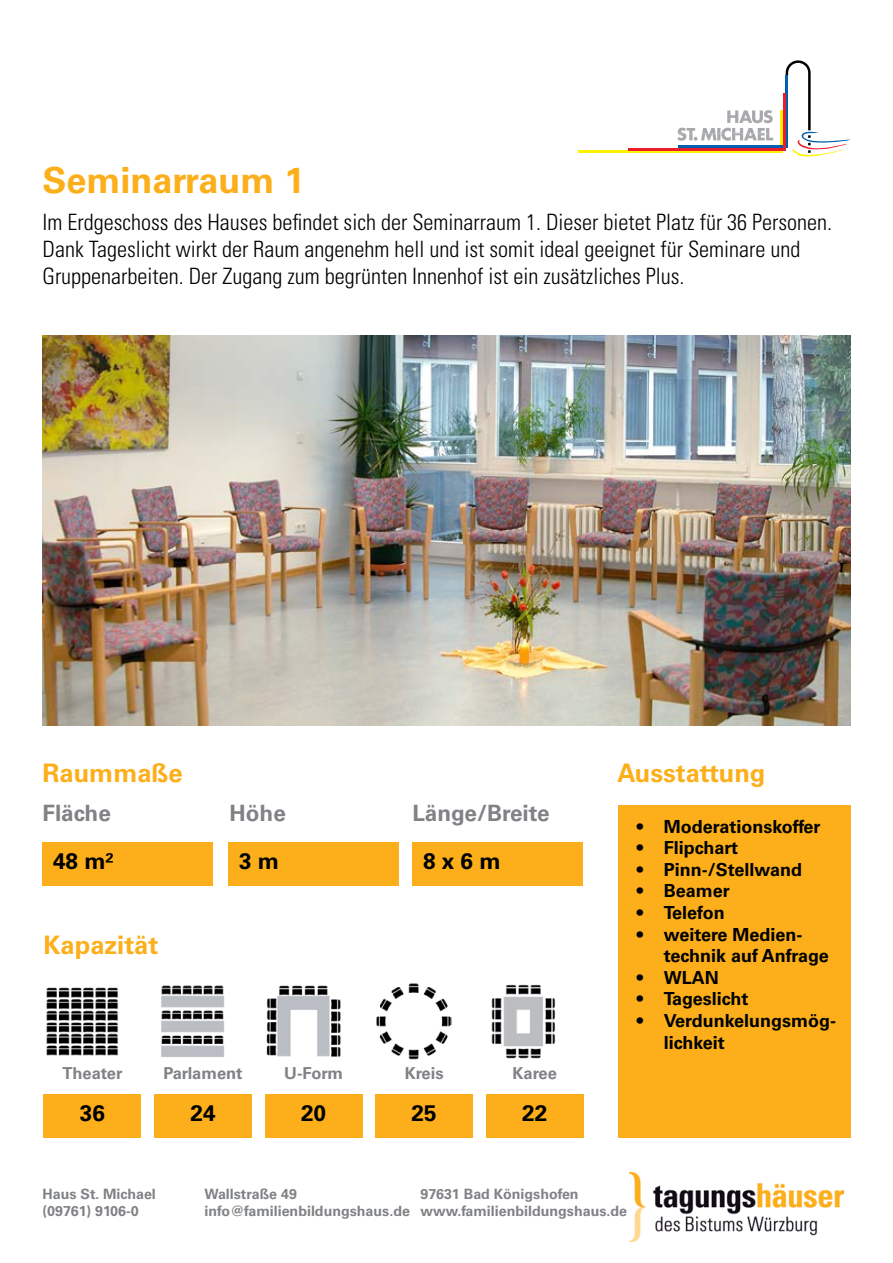
<style>
.page{position:relative;width:893px;height:1263px;background:#fff}
.page>*{position:absolute;margin:0;border:0;box-sizing:border-box;transform-origin:0 0}
.t1{font:700 36px "Univers LT Std";color:#fcaf1a}
.t2{font:700 25.5px "Univers LT Std";color:#fcaf1a}
.t3{font:300 condensed 22.5px/27px "Univers LT Std";color:#000}
.t4{font:700 22.5px "Univers LT Std";color:#808285}
.t5{font:700 22.5px "Univers LT Std";color:#000}
.t6{font:700 18px/21.6px "Univers LT Std";color:#000}
.t7{font:700 16.5px "Univers LT Std";color:#808285}
.t8{font:700 14.25px "Univers LT Std";color:#808285}
</style>
<div class="page">
<svg style="left:784px;top:60px;width:66px;height:96px"></svg>
<hr style="left:578px;top:150px;width:205px;height:3px;background:#fff200">
<hr style="left:628px;top:148px;width:155px;height:2px;background:#ed1c2b">
<hr style="left:678px;top:145px;width:105px;height:3px;background:#0060af">
<hr style="left:786px;top:75px;width:2px;height:73px;background:#0060af">
<hr style="left:783px;top:93px;width:3px;height:57px;background:#ed1c2b">
<hr style="left:781px;top:110px;width:2px;height:35px;background:#fff200">
<svg style="left:677px;top:110px;width:96px;height:31px"></svg>
<img style="left:43px;top:336px;width:807px;height:389px">
<div style="left:43px;top:842px;width:170px;height:43px;background:#fcaf1a"></div>
<div style="left:229px;top:842px;width:170px;height:43px;background:#fcaf1a"></div>
<div style="left:412px;top:842px;width:171px;height:43px;background:#fcaf1a"></div>
<div style="left:618px;top:805px;width:232px;height:332px;background:#fcaf1a"></div>
<img style="left:46px;top:987px;width:72px;height:69px">
<img style="left:161px;top:985px;width:64px;height:72px">
<img style="left:266px;top:985px;width:75px;height:72px">
<img style="left:376px;top:983px;width:76px;height:76px">
<img style="left:492px;top:984px;width:63px;height:75px">
<div style="left:44px;top:1094px;width:97px;height:43px;background:#fcaf1a"></div>
<div style="left:154px;top:1094px;width:98px;height:43px;background:#fcaf1a"></div>
<div style="left:265px;top:1094px;width:97px;height:43px;background:#fcaf1a"></div>
<div style="left:375px;top:1094px;width:98px;height:43px;background:#fcaf1a"></div>
<div style="left:486px;top:1094px;width:98px;height:43px;background:#fcaf1a"></div>
<img style="left:629px;top:1172px;width:214px;height:70px">
<h1 class="t1" style="left:43px;top:159px;width:263px">Seminarraum 1</h1>
<p class="t3" style="left:43px;top:209px;width:791px">Im Erdgeschoss des Hauses befindet sich der Seminarraum 1. Dieser bietet Platz für 36 Personen.<br>Dank Tageslicht wirkt der Raum angenehm hell und ist somit ideal geeignet für Seminare und<br>Gruppenarbeiten. Der Zugang zum begrünten Innenhof ist ein zusätzliches Plus.</p>
<p class="t2" style="left:43px;top:758px;width:142px">Raummaße</p>
<p class="t4" style="left:43px;top:800px;width:70px">Fläche</p>
<p class="t4" style="left:230px;top:800px;width:58px">Höhe</p>
<p class="t4" style="left:412px;top:800px;width:139px">Länge/Breite</p>
<p class="t5" style="left:53px;top:848px;width:62px">48 m²</p>
<p class="t5" style="left:239px;top:848px;width:42px">3 m</p>
<p class="t5" style="left:423px;top:848px;width:79px">8 x 6 m</p>
<p class="t2" style="left:44px;top:930px;width:116px">Kapazität</p>
<p class="t7" style="left:62px;top:1063px;width:62px">Theater</p>
<p class="t7" style="left:163px;top:1063px;width:81px">Parlament</p>
<p class="t7" style="left:284px;top:1063px;width:60px">U-Form</p>
<p class="t7" style="left:405px;top:1063px;width:40px">Kreis</p>
<p class="t7" style="left:512px;top:1063px;width:46px">Karee</p>
<p class="t5" style="left:80px;top:1100px;width:27px">36</p>
<p class="t5" style="left:191px;top:1100px;width:27px">24</p>
<p class="t5" style="left:301px;top:1100px;width:27px">20</p>
<p class="t5" style="left:412px;top:1100px;width:27px">25</p>
<p class="t5" style="left:522px;top:1100px;width:27px">22</p>
<p class="t2" style="left:618px;top:758px;width:149px">Ausstattung</p>
<p class="t6" style="left:637px;top:816px;width:185px">• Moderationskoffer</p>
<p class="t6" style="left:637px;top:837px;width:103px">• Flipchart</p>
<p class="t6" style="left:637px;top:859px;width:167px">• Pinn-/Stellwand</p>
<p class="t6" style="left:637px;top:880px;width:95px">• Beamer</p>
<p class="t6" style="left:637px;top:902px;width:89px">• Telefon</p>
<p class="t6" style="left:664px;top:924px;width:167px;text-indent:-27px">• weitere Medien&shy;technik auf Anfrage</p>
<p class="t6" style="left:637px;top:967px;width:84px">• WLAN</p>
<p class="t6" style="left:637px;top:988px;width:113px">• Tageslicht</p>
<p class="t6" style="left:664px;top:1010px;width:174px;text-indent:-27px">• Verdunkelungsmög&shy;lichkeit</p>
<p class="t8" style="left:43px;top:1185px;width:115px">Haus St. Michael</p>
<p class="t8" style="left:205px;top:1185px;width:94px">Wallstraße 49</p>
<p class="t8" style="left:421px;top:1185px;width:160px">97631 Bad Königshofen</p>
<p class="t8" style="left:43px;top:1202px;width:98px">(09761) 9106-0</p>
<p class="t8" style="left:205px;top:1202px;width:424px">info@familienbildungshaus.de www.familienbildungshaus.de</p>
</div>
